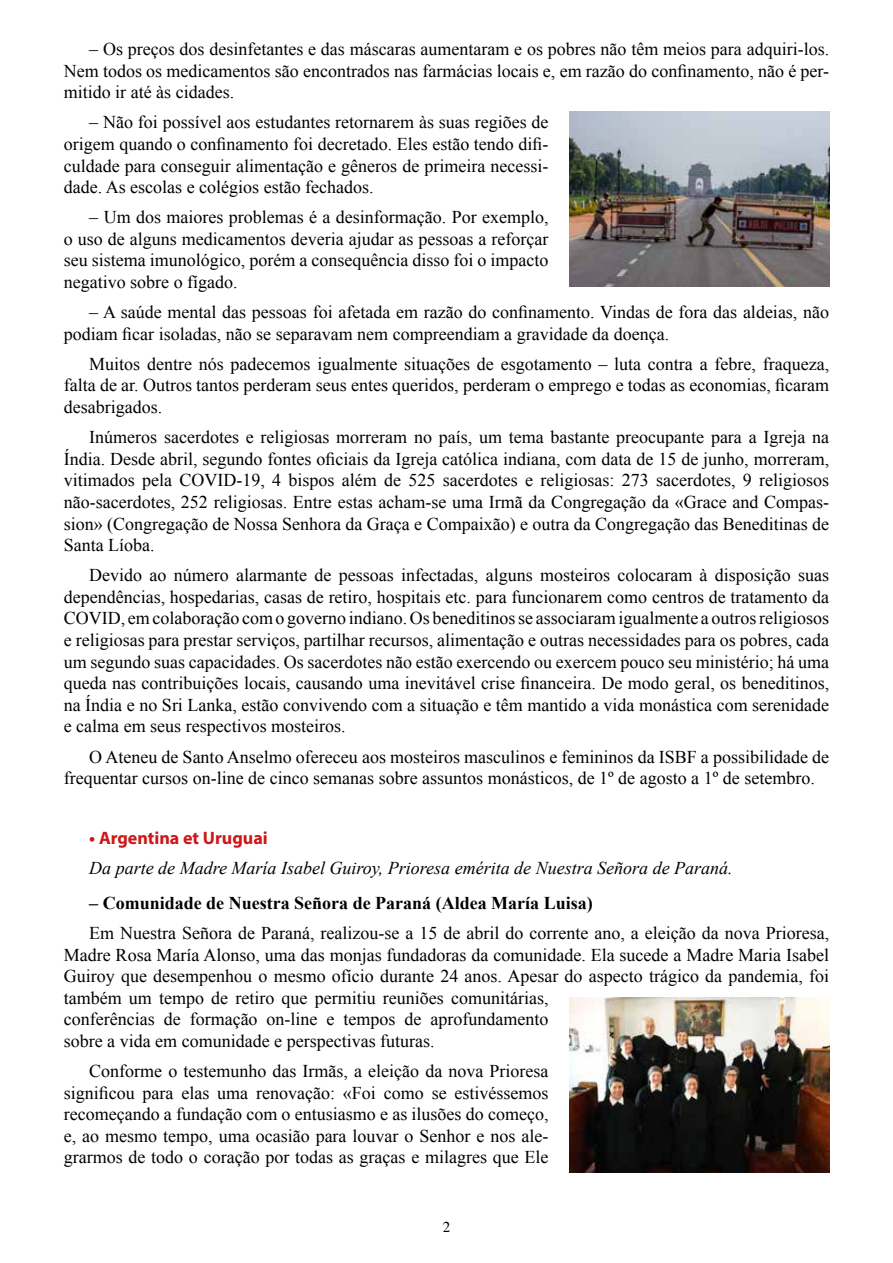
<style>
.page{position:relative;width:893px;height:1263px;background:#fff}
.page>*{position:absolute;margin:0;border:0;box-sizing:border-box;transform-origin:0 0}
.t1{font:18px/21.6px "Times New Roman";color:#000;text-align:justify}
.t2{font:italic 18px "Times New Roman";color:#000}
.t3{font:700 18px "Times New Roman";color:#000}
.t4{font:700 18px "Myriad Pro";color:#cd171a}
.t5{font:15px "Times";color:#000}
</style>
<div class="page">
<img style="left:570px;top:112px;width:259px;height:174px">
<img style="left:570px;top:998px;width:259px;height:174px">
<p class="t1" style="left:64px;top:38px;width:767px;text-indent:26px">– Os preços dos desinfetantes e das máscaras aumentaram e os pobres não têm meios para adquiri-los.<br>Nem todos os medicamentos são encontrados nas farmácias locais e, em razão do confinamento, não é per&shy;mitido ir até às cidades.</p>
<p class="t1" style="left:64px;top:111px;width:486px;text-indent:26px">– Não foi possível aos estudantes retornarem às suas regiões de origem quando o confinamento foi decretado. Eles estão tendo difi&shy;culdade para conseguir alimentação e gêneros de primeira necessi&shy;dade. As escolas e colégios estão fechados.</p>
<p class="t1" style="left:64px;top:206px;width:486px;text-indent:26px">– Um dos maiores problemas é a desinformação. Por exemplo, o uso de alguns medicamentos deveria ajudar as pessoas a reforçar seu sistema imunológico, porém a consequência disso foi o impacto negativo sobre o fígado.</p>
<p class="t1" style="left:64px;top:301px;width:767px;text-indent:26px">– A saúde mental das pessoas foi afetada em razão do confinamento. Vindas de fora das aldeias, não podiam ficar isoladas, não se separavam nem compreendiam a gravidade da doença.</p>
<p class="t1" style="left:64px;top:353px;width:767px;text-indent:26px">Muitos dentre nós padecemos igualmente situações de esgotamento – luta contra a febre, fraqueza, falta de ar. Outros tantos perderam seus entes queridos, perderam o emprego e todas as economias, ficaram desabrigados.</p>
<p class="t1" style="left:64px;top:426px;width:767px;text-indent:26px">Inúmeros sacerdotes e religiosas morreram no país, um tema bastante preocupante para a Igreja na Índia. Desde abril, segundo fontes oficiais da Igreja católica indiana, com data de 15 de junho, morreram, vitimados pela COVID-19, 4 bispos além de 525 sacerdotes e religiosas: 273 sacerdotes, 9 religiosos não-sacerdotes, 252 religiosas. Entre estas acham-se uma Irmã da Congregação da «Grace and Compas&shy;sion» (Congregação de Nossa Senhora da Graça e Compaixão) e outra da Congregação das Beneditinas de Santa Líoba.</p>
<p class="t1" style="left:64px;top:564px;width:767px;text-indent:26px">Devido ao número alarmante de pessoas infectadas, alguns mosteiros colocaram à disposição suas dependências, hospedarias, casas de retiro, hospitais etc. para funcionarem como centros de tratamento da COVID, em colaboração com o governo indiano. Os beneditinos se associaram igualmente a outros religiosos e religiosas para prestar serviços, partilhar recursos, alimentação e outras necessidades para os pobres, cada um segundo suas capacidades. Os sacerdotes não estão exercendo ou exercem pouco seu ministério; há uma queda nas contribuições locais, causando uma inevitável crise financeira. De modo geral, os beneditinos, na Índia e no Sri Lanka, estão convivendo com a situação e têm mantido a vida monástica com serenidade e calma em seus respectivos mosteiros.</p>
<p class="t1" style="left:64px;top:745px;width:767px;text-indent:26px">O Ateneu de Santo Anselmo ofereceu aos mosteiros masculinos e femininos da ISBF a possibilidade de frequentar cursos on-line de cinco semanas sobre assuntos monásticos, de 1º de agosto a 1º de setembro.</p>
<p class="t4" style="left:89px;top:826px;width:180px">• Argentina et Uruguai</p>
<p class="t2" style="left:89px;top:856px;width:645px">Da parte de Madre María Isabel Guiroy, Prioresa emérita de Nuestra Señora de Paraná.</p>
<p class="t3" style="left:89px;top:890px;width:505px">– Comunidade de Nuestra Señora de Paraná (Aldea María Luisa)</p>
<p class="t1" style="left:64px;top:922px;width:767px;text-align:left;text-indent:26px">Em Nuestra Señora de Paraná, realizou-se a 15 de abril do corrente ano, a eleição da nova Prioresa, Madre Rosa María Alonso, uma das monjas fundadoras da comunidade. Ela sucede a Madre Maria Isabel Guiroy que desempenhou o mesmo ofício durante 24 anos. Apesar do aspecto trágico da pandemia, foi também um tempo de retiro que permitiu reuniões comunitárias,<br>conferências de formação on-line e tempos de aprofundamento<br>sobre a vida em comunidade e perspectivas futuras.</p>
<p class="t1" style="left:64px;top:1060px;width:486px;text-indent:26px">Conforme o testemunho das Irmãs, a eleição da nova Prioresa significou para elas uma renovação: «Foi como se estivéssemos recomeçando a fundação com o entusiasmo e as ilusões do começo, e, ao mesmo tempo, uma ocasião para louvar o Senhor e nos ale&shy;grarmos de todo o coração por todas as graças e milagres que Ele</p>
<p class="t5" style="left:443px;top:1213px;width:9px">2</p>
</div>
